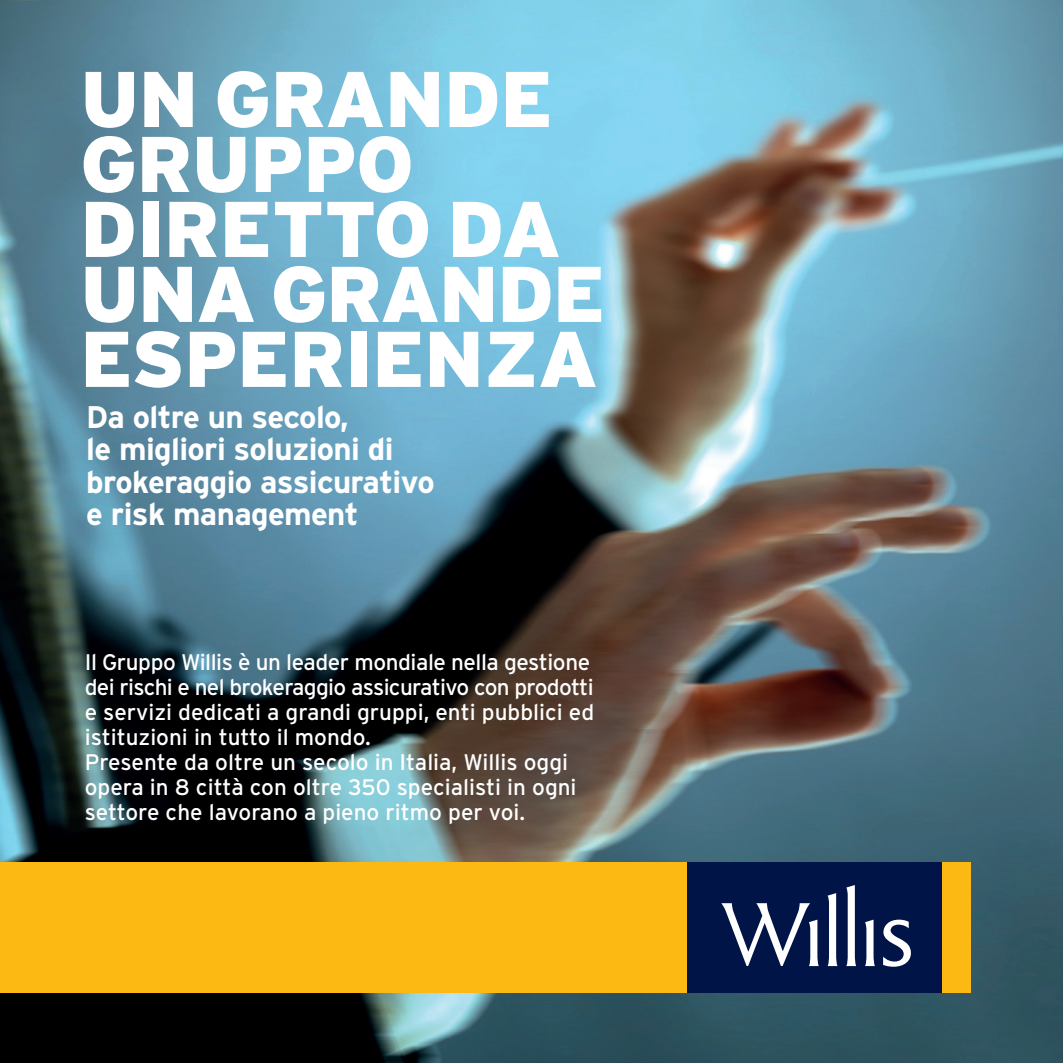
<style>
.page{position:relative;width:1063px;height:1063px;background:#fff}
.page>*{position:absolute;margin:0;border:0;box-sizing:border-box;transform-origin:0 0}
.t1{font:78.75px/65px "Interstate Black+BMYQCL";letter-spacing:-.005em;color:#fff}
.t2{font:31.25px/32.5px "Interstate Bold+QHVUOW";letter-spacing:-.02em;color:#fff}
.t3{font:22.5px/25px "Interstate Regular+XJRGNT";color:#fff}
</style>
<div class="page">
<img style="left:0;top:0;width:1062px;height:1063px">
<div style="left:0;top:862px;width:971px;height:130px;background:#fcb914"></div>
<div style="left:687px;top:862px;width:254px;height:130px;background:#001447"></div>
<svg style="left:865px;top:920px;width:10px;height:46px"></svg>
<svg style="left:828px;top:893px;width:9px;height:73px"></svg>
<svg style="left:846px;top:885px;width:10px;height:81px"></svg>
<svg style="left:721px;top:903px;width:98px;height:63px"></svg>
<svg style="left:883px;top:920px;width:28px;height:47px"></svg>
<h1 class="t1" style="left:80px;top:75px;width:527px">UN GRANDE<br>GRUPPO<br>DIRETTO DA<br>UNA GRANDE<br>ESPERIENZA</h1>
<h2 class="t2" style="left:86px;top:403px;width:350px">Da oltre un secolo,<br>le migliori soluzioni di brokeraggio assicurativo e risk management</h2>
<p class="t3" style="left:85px;top:652px;width:511px">Il Gruppo Willis è un leader mondiale nella gestione dei rischi e nel brokeraggio assicurativo con prodotti e servizi dedicati a grandi gruppi, enti pubblici ed istituzioni in tutto il mondo.<br>Presente da oltre un secolo in Italia, Willis oggi opera in 8 città con oltre 350 specialisti in ogni settore che lavorano a pieno ritmo per voi.</p>
</div>
